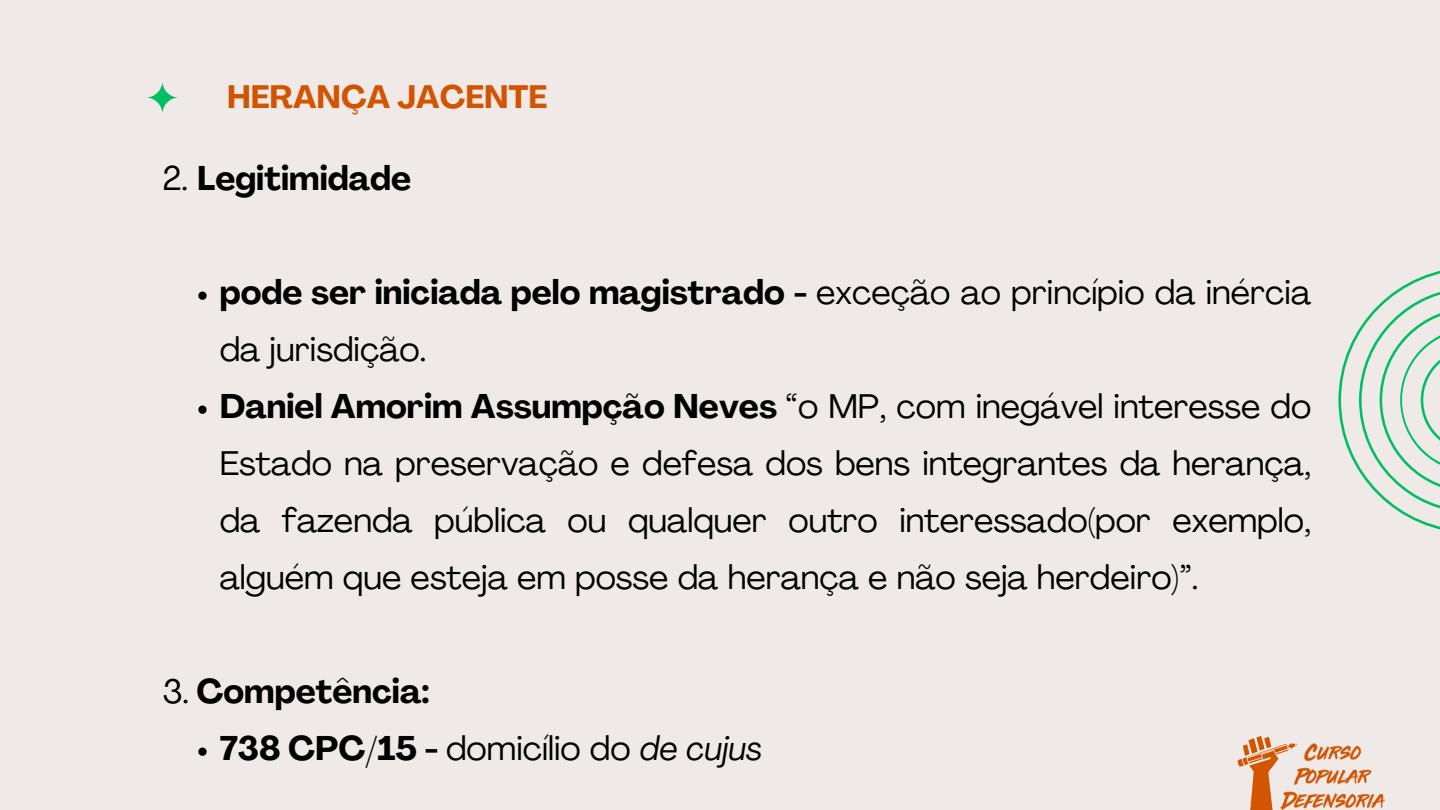
<style>
.page{position:relative;width:1440px;height:810px;background:#efeae7}
.page>*{position:absolute;margin:0;border:0;box-sizing:border-box;transform-origin:0 0}
.t1{font:33.8px/57px "Agrandir";color:#000}
.t2{font:700 33.8px "Agrandir";color:#000}
.t3{font:700 32px "Agrandir";color:#d35400}
.s1{font-weight:400}
.s2{font-weight:700}
.s3{font-style:italic}
</style>
<div class="page">
<svg style="left:146px;top:81px;width:33px;height:33px"></svg>
<svg style="left:1338px;top:270px;width:102px;height:260px"></svg>
<img style="left:1238px;top:736px;width:147px;height:74px">
<svg style="left:198px;top:292px;width:9px;height:8px"></svg>
<svg style="left:198px;top:406px;width:9px;height:8px"></svg>
<svg style="left:198px;top:748px;width:9px;height:8px"></svg>
<p class="t3" style="left:227px;top:84px;width:322px">HERANÇA JACENTE</p>
<p class="t2" style="left:162px;top:165px;width:250px"><span class="s1">2.</span> Legitimidade</p>
<p class="t1" style="left:220px;top:267px;width:1093px"><span class="s2">pode ser iniciada pelo magistrado -</span> exceção ao princípio da inércia da jurisdição.</p>
<p class="t1" style="left:220px;top:381px;width:1093px;text-align:justify"><span class="s2">Daniel Amorim Assumpção Neves</span> “o MP, com inegável interesse do Estado na preservação e defesa dos bens integrantes da herança, da fazenda pública ou qualquer outro interessado(por exemplo, alguém que esteja em posse da herança e não seja herdeiro)”.</p>
<p class="t2" style="left:162px;top:678px;width:269px"><span class="s1">3.</span> Competência:</p>
<p class="t1" style="left:220px;top:723px;width:544px"><span class="s2">738 CPC/15 -</span> domicílio do <span class="s3">de cujus</span></p>
</div>
